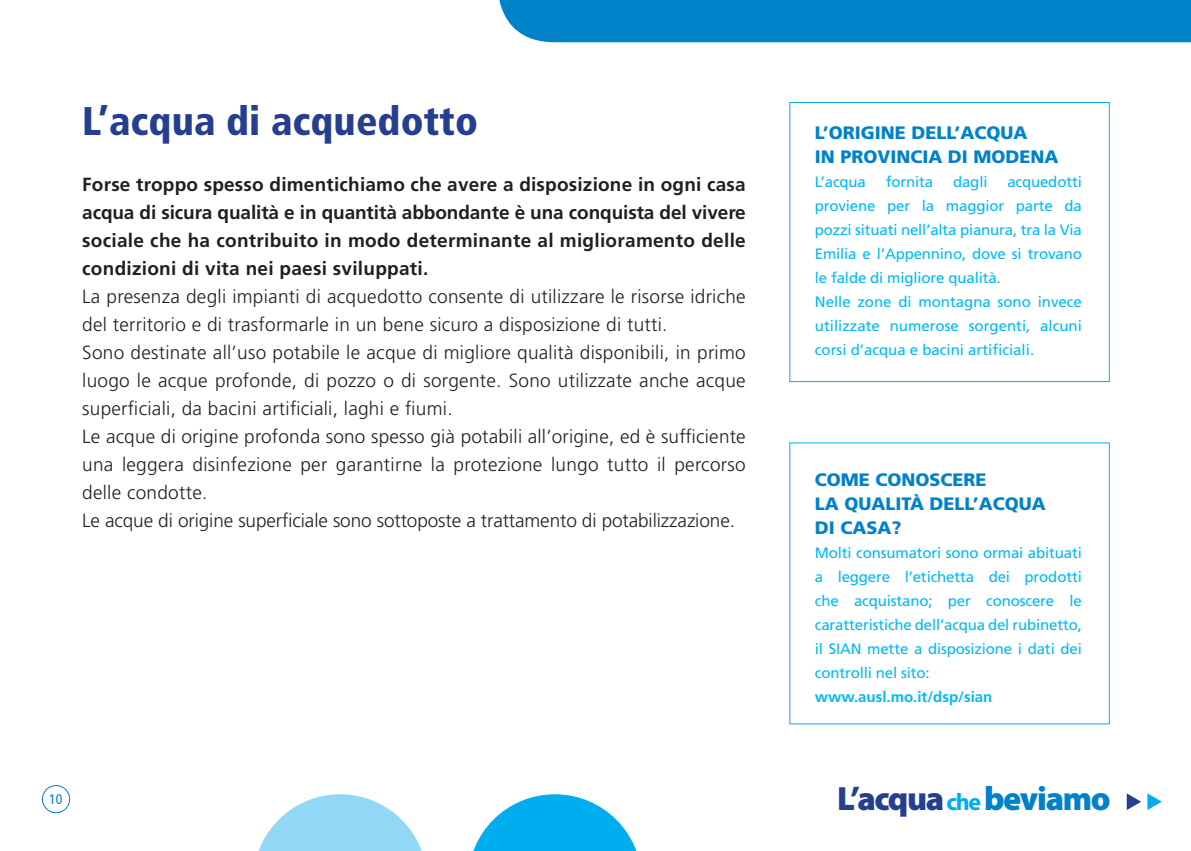
<style>
.page{position:relative;width:1191px;height:851px;background:#fff}
.page>*{position:absolute;margin:0;border:0;box-sizing:border-box;transform-origin:0 0}
.t1{font:900 condensed 40px "Frutiger LT Std";letter-spacing:.005em;color:#253f8e}
.t2{font:900 33.8px "Myriad Pro";letter-spacing:-.04em;color:#253f8e}
.t3{font:300 19px/28px "Frutiger LT Std";letter-spacing:.015em;color:#231f20}
.t4{font:700 19px/28px "Frutiger LT Std";letter-spacing:.015em;color:#231f20;text-align:justify}
.t5{font:900 18px/24px "Frutiger LT Std";color:#0082c9}
.t6{font:15px/24px "Frutiger LT Std";letter-spacing:-.01em;color:#00baf1}
.t7{font:700 15px "Frutiger LT Std";color:#00baf1}
.t8{font:condensed 14px "Frutiger LT Std";color:#0082c9}
.s1{font-weight:700;font-size:24px;color:#00aeef}
.s2{color:#0082c9}
</style>
<div class="page">
<div style="left:499px;top:0;width:692px;height:42px;background:#0082c9"></div>
<svg style="left:1126px;top:793px;width:15px;height:16px"></svg>
<svg style="left:1147px;top:793px;width:14px;height:16px"></svg>
<div style="left:42px;top:784px;width:28px;height:29px;border:1px solid #0082c9;border-radius:50%"></div>
<svg style="left:473px;top:794px;width:163px;height:56px"></svg>
<svg style="left:259px;top:794px;width:163px;height:56px"></svg>
<div style="left:789px;top:102px;width:320px;height:280px;border:1px solid #00aeef"></div>
<h1 class="t1" style="left:82px;top:105px;width:397px">L’acqua di acquedotto</h1>
<p class="t4" style="left:82px;top:172px;width:665px">Forse troppo spesso dimentichiamo che avere a disposizione in ogni casa acqua di sicura qualità e in quantità abbondante è una conquista del vivere sociale che ha contribuito in modo determinante al miglioramento delle condizioni di vita nei paesi sviluppati.</p>
<p class="t3" style="left:82px;top:284px;width:665px">La presenza degli impianti di acquedotto consente di utilizzare le risorse idriche del territorio e di trasformarle in un bene sicuro a disposizione di tutti.<br>Sono destinate all’uso potabile le acque di migliore qualità disponibili, in primo luogo le acque profonde, di pozzo o di sorgente. Sono utilizzate anche acque superficiali, da bacini artificiali, laghi e fiumi.<br>Le acque di origine profonda sono spesso già potabili all’origine, ed è sufficiente una leggera disinfezione per garantirne la protezione lungo tutto il percorso delle condotte.<br>Le acque di origine superficiale sono sottoposte a trattamento di potabilizzazione.</p>
<p class="t5" style="left:815px;top:122px;width:245px">L’ORIGINE DELL’ACQUA<br>IN PROVINCIA DI MODENA</p>
<p class="t6" style="left:815px;top:171px;width:53px">L’acqua</p>
<p class="t6" style="left:885px;top:171px;width:49px">fornita</p>
<p class="t6" style="left:953px;top:171px;width:36px">dagli</p>
<p class="t6" style="left:815px;top:171px;width:268px;text-indent:192px">acquedotti proviene per la maggior parte da pozzi situati nell’alta pianura, tra la Via Emilia e l’Appennino, dove si trovano le falde di migliore qualità.<br>Nelle zone di montagna sono invece utilizzate numerose sorgenti, alcuni corsi d’acqua e bacini artificiali.</p>
<p class="t5" style="left:815px;top:469px;width:232px">COME CONOSCERE<br>LA QUALITÀ DELL’ACQUA<br>DI CASA?</p>
<p class="t6" style="left:815px;top:542px;width:268px;text-align:justify">Molti consumatori sono ormai abituati a leggere l’etichetta dei prodotti che acquistano; per conoscere le caratteristiche dell’acqua del rubinetto, il SIAN mette a disposizione i dati dei controlli nel sito:</p>
<p class="t7" style="left:815px;top:691px;width:179px">www.ausl.mo.it/dsp/sian</p>
<p class="t8" style="left:49px;top:793px;width:15px">10</p>
<h2 class="t2" style="left:837px;top:785px;width:275px">L’acqua<span class="s1">che</span> <span class="s2">beviamo</span></h2>
</div>
